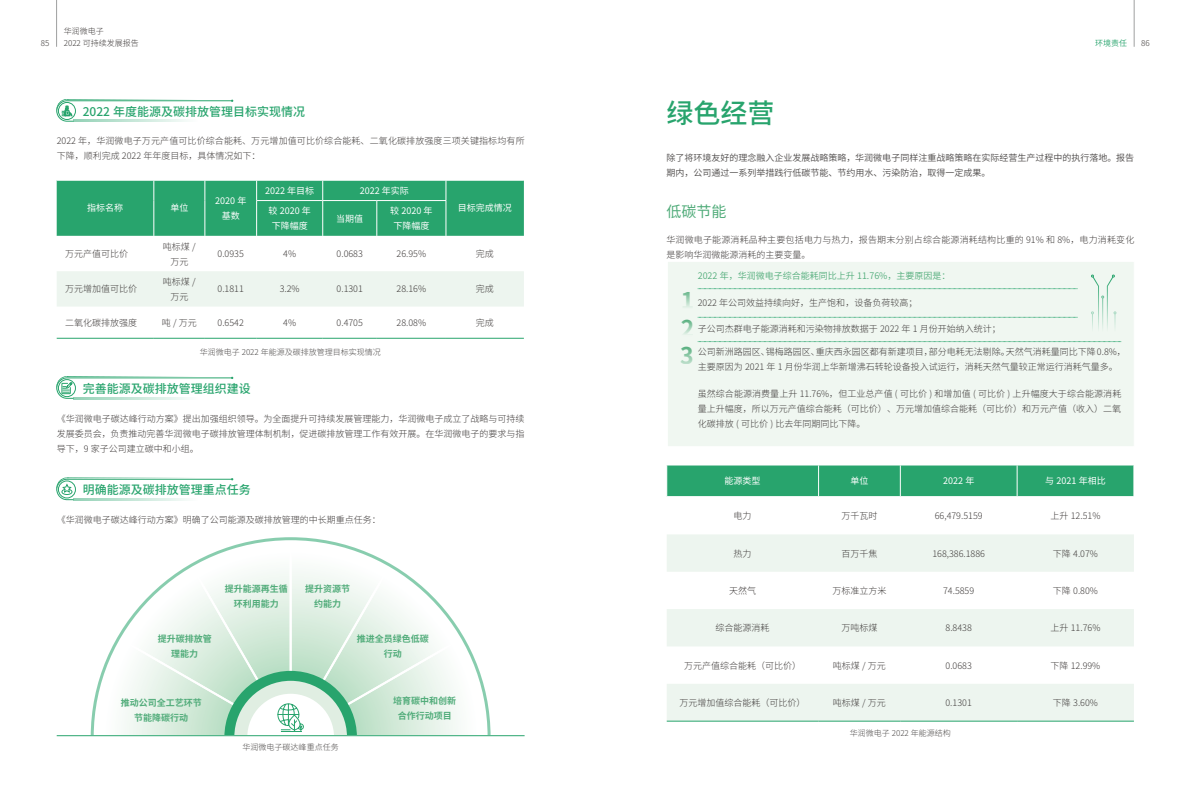
<style>
.page{position:relative;width:1191px;height:808px;background:#fff}
.page>*{position:absolute;margin:0;border:0;box-sizing:border-box;transform-origin:0 0}
.t1{font:500 27px "Source Han Sans CN";color:#28a46d}
.t2{font:700 23px/27.5px "Source Han Sans CN";color:#51ac7a;text-align:justify}
.t3{font:15px "Source Han Sans CN";color:#51ac7a}
.t4{font:500 12px "Source Han Sans CN";color:#28a46d}
.t5{font:300 9px/15px "Source Han Sans CN";color:#3e3a39}
.t6{font:9px/15px "Source Han Sans CN";color:#4c4948}
.t7{font:9px/15px "Source Han Sans CN";color:#fff;text-align:center}
.t8{font:300 9px/15px "Source Han Sans CN";letter-spacing:.02em;color:#3e3a39}
.t9{font:700 9px/15px "Source Han Sans CN";color:#51ac7a;text-align:center}
.t10{font:9px "Source Han Sans CN";color:#51ac7a}
.t11{font:300 8px "Source Han Sans CN";color:#4c4948}
.t12{font:300 8px "Source Han Sans CN";color:#3e3a39}
.t13{font:8px "Source Han Sans CN";color:#28a46d}
</style>
<div class="page">
<div style="left:667px;top:261px;width:467px;height:186px;background:#f0f7f1;border:1px solid #fff"></div>
<hr style="left:73px;top:120px;width:125px;height:2px;background:#28a46d">
<svg style="left:57px;top:337px;width:467px;height:1px"></svg>
<div style="left:57px;top:271px;width:467px;height:36px;background:#edf5ef"></div>
<div style="left:57px;top:180px;width:467px;height:56px;background:#28a46d"></div>
<hr style="left:256px;top:200px;width:67px;height:1px;background:#fff">
<hr style="left:256px;top:201px;width:1px;height:35px;background:#fff">
<hr style="left:323px;top:200px;width:54px;height:1px;background:#fff">
<hr style="left:322px;top:201px;width:1px;height:35px;background:#fff">
<hr style="left:377px;top:200px;width:69px;height:1px;background:#fff">
<hr style="left:376px;top:201px;width:1px;height:35px;background:#fff">
<hr style="left:446px;top:201px;width:1px;height:35px;background:#fff">
<hr style="left:57px;top:338px;width:97px;height:1px;background:#28a46d">
<hr style="left:154px;top:338px;width:51px;height:1px;background:#28a46d">
<hr style="left:205px;top:338px;width:52px;height:1px;background:#28a46d">
<hr style="left:257px;top:338px;width:66px;height:1px;background:#28a46d">
<hr style="left:323px;top:338px;width:54px;height:1px;background:#28a46d">
<hr style="left:377px;top:338px;width:69px;height:1px;background:#28a46d">
<hr style="left:446px;top:338px;width:78px;height:1px;background:#28a46d">
<div style="left:667px;top:466px;width:466px;height:30px;background:#28a46d"></div>
<svg style="left:666px;top:534px;width:468px;height:187px;fill:#edf5ef"></svg>
<hr style="left:818px;top:465px;width:1px;height:31px;background:#fff">
<hr style="left:900px;top:465px;width:1px;height:31px;background:#fff">
<hr style="left:1017px;top:465px;width:1px;height:31px;background:#fff">
<hr style="left:666px;top:721px;width:152px;height:1px;background:#28a46d">
<hr style="left:818px;top:721px;width:82px;height:1px;background:#28a46d">
<hr style="left:900px;top:721px;width:117px;height:1px;background:#28a46d">
<hr style="left:1017px;top:721px;width:117px;height:1px;background:#28a46d">
<svg style="left:57px;top:99px;width:176px;height:22px"></svg>
<svg style="left:57px;top:376px;width:176px;height:23px"></svg>
<svg style="left:57px;top:478px;width:176px;height:22px"></svg>
<svg style="left:91px;top:537px;width:399px;height:198px"></svg>
<hr style="left:57px;top:735px;width:467px;height:1px;background:#28a46d">
<svg style="left:100px;top:546px;width:381px;height:191px"></svg>
<svg style="left:698px;top:275px;width:423px;height:67px"></svg>
<hr style="left:1134px;top:0;width:1px;height:47px;background:#9fa0a0">
<hr style="left:56px;top:0;width:1px;height:47px;background:#9fa0a0">
<p class="t12" style="left:64px;top:26px;width:41px">华润微电子</p>
<p class="t12" style="left:41px;top:38px;width:10px">85</p>
<p class="t12" style="left:64px;top:38px;width:77px">2022 可持续发展报告</p>
<p class="t13" style="left:1095px;top:38px;width:33px">环境责任</p>
<p class="t12" style="left:1141px;top:38px;width:10px">86</p>
<h3 class="t4" style="left:83px;top:104px;width:224px">2022 年度能源及碳排放管理目标实现情况</h3>
<p class="t5" style="left:57px;top:134px;width:469px">2022 年，华润微电子万元产值可比价综合能耗、万元增加值可比价综合能耗、二氧化碳排放强度三项关键指标均有所下降，顺利完成 2022 年年度目标，具体情况如下：</p>
<p class="t7" style="left:87px;top:201px;width:37px">指标名称</p>
<p class="t7" style="left:170px;top:201px;width:19px">单位</p>
<p class="t7" style="left:215px;top:193px;width:33px">2020 年基数</p>
<p class="t7" style="left:265px;top:183px;width:51px">2022 年目标</p>
<p class="t7" style="left:360px;top:183px;width:51px">2022 年实际</p>
<p class="t7" style="left:268px;top:204px;width:44px">较 2020 年</p>
<p class="t7" style="left:458px;top:201px;width:55px">目标完成情况</p>
<p class="t7" style="left:272px;top:219px;width:37px">下降幅度</p>
<p class="t7" style="left:336px;top:211px;width:28px">当期值</p>
<p class="t7" style="left:390px;top:204px;width:44px">较 2020 年下降幅度</p>
<p class="t5" style="left:65px;top:246px;width:64px">万元产值可比价</p>
<p class="t5" style="left:163px;top:239px;width:34px;text-align:center">吨标煤 /万元</p>
<p class="t5" style="left:218px;top:246px;width:28px">0.0935</p>
<p class="t5" style="left:283px;top:246px;width:14px">4%</p>
<p class="t5" style="left:336px;top:246px;width:28px">0.0683</p>
<p class="t5" style="left:396px;top:246px;width:31px">26.95%</p>
<p class="t5" style="left:476px;top:246px;width:19px">完成</p>
<p class="t5" style="left:65px;top:282px;width:73px">万元增加值可比价</p>
<p class="t5" style="left:163px;top:274px;width:34px;text-align:center">吨标煤 /万元</p>
<p class="t5" style="left:218px;top:282px;width:28px">0.1811</p>
<p class="t5" style="left:280px;top:282px;width:21px">3.2%</p>
<p class="t5" style="left:336px;top:282px;width:28px">0.1301</p>
<p class="t5" style="left:396px;top:282px;width:31px">28.16%</p>
<p class="t5" style="left:476px;top:282px;width:19px">完成</p>
<p class="t5" style="left:65px;top:315px;width:73px">二氧化碳排放强度</p>
<p class="t5" style="left:162px;top:315px;width:37px">吨/万元</p>
<p class="t5" style="left:218px;top:315px;width:28px">0.6542</p>
<p class="t5" style="left:283px;top:315px;width:14px">4%</p>
<p class="t5" style="left:336px;top:315px;width:28px">0.4705</p>
<p class="t5" style="left:396px;top:315px;width:31px">28.08%</p>
<p class="t5" style="left:476px;top:315px;width:19px">完成</p>
<p class="t11" style="left:200px;top:347px;width:183px">华润微电子 2022 年能源及碳排放管理目标实现情况</p>
<h3 class="t4" style="left:83px;top:381px;width:169px">完善能源及碳排放管理组织建设</h3>
<p class="t5" style="left:57px;top:411px;width:469px;text-align:justify">《华润微电子碳达峰行动方案》提出加强组织领导。为全面提升可持续发展管理能力，华润微电子成立了战略与可持续发展委员会，负责推动完善华润微电子碳排放管理体制机制，促进碳排放管理工作有效开展。在华润微电子的要求与指导下，9 家子公司建立碳中和小组。</p>
<h3 class="t4" style="left:83px;top:483px;width:169px">明确能源及碳排放管理重点任务</h3>
<p class="t5" style="left:57px;top:512px;width:325px">《华润微电子碳达峰行动方案》明确了公司能源及碳排放管理的中长期重点任务：</p>
<p class="t9" style="left:158px;top:631px;width:55px">提升碳排放管理能力</p>
<p class="t9" style="left:225px;top:582px;width:64px">提升能源再生循环利用能力</p>
<p class="t9" style="left:305px;top:582px;width:46px">提升资源节约能力</p>
<p class="t9" style="left:357px;top:631px;width:73px">推进全员绿色低碳行动</p>
<p class="t9" style="left:121px;top:695px;width:82px">推动公司全工艺环节节能降碳行动</p>
<p class="t9" style="left:393px;top:693px;width:64px">培育碳中和创新合作行动项目</p>
<p class="t11" style="left:243px;top:743px;width:98px">华润微电子碳达峰重点任务</p>
<h1 class="t1" style="left:666px;top:98px;width:109px">绿色经营</h1>
<p class="t6" style="left:666px;top:151px;width:469px">除了将环境友好的理念融入企业发展战略策略，华润微电子同样注重战略策略在实际经营生产过程中的执行落地。报告期内，公司通过一系列举措践行低碳节能、节约用水、污染防治，取得一定成果。</p>
<h3 class="t3" style="left:666px;top:203px;width:61px">低碳节能</h3>
<p class="t8" style="left:666px;top:233px;width:469px">华润微电子能源消耗品种主要包括电力与热力，报告期末分别占综合能源消耗结构比重的 91% 和 8%，电力消耗变化是影响华润微能源消耗的主要变量。</p>
<p class="t10" style="left:698px;top:271px;width:254px">2022 年，华润微电子综合能耗同比上升 11.76%，主要原因是：</p>
<h2 class="t2" style="left:680px;top:287px;width:15px">1<br>2<br>3</h2>
<p class="t5" style="left:698px;top:296px;width:221px">2022 年公司效益持续向好，生产饱和，设备负荷较高；</p>
<p class="t5" style="left:698px;top:321px;width:305px">子公司杰群电子能源消耗和污染物排放数据于 2022 年 1 月份开始纳入统计；</p>
<p class="t5" style="left:698px;top:345px;width:429px">公司新洲路园区、锡梅路园区、重庆西永园区都有新建项目，部分电耗无法剔除。天然气消耗量同比下降 0.8%，主要原因为 2021 年 1 月份华润上华新增沸石转轮设备投入试运行，消耗天然气量较正常运行消耗气量多。</p>
<p class="t5" style="left:698px;top:386px;width:425px;text-align:justify">虽然综合能源消费量上升 11.76%，但工业总产值 ( 可比价 ) 和增加值 ( 可比价 ) 上升幅度大于综合能源消耗量上升幅度，所以万元产值综合能耗（可比价）、万元增加值综合能耗（可比价）和万元产值（收入）二氧化碳排放 ( 可比价 ) 比去年同期同比下降。</p>
<p class="t7" style="left:724px;top:474px;width:37px">能源类型</p>
<p class="t7" style="left:850px;top:474px;width:19px">单位</p>
<p class="t7" style="left:943px;top:474px;width:33px">2022 年</p>
<p class="t7" style="left:1045px;top:474px;width:62px">与 2021 年相比</p>
<p class="t5" style="left:733px;top:508px;width:19px">电力</p>
<p class="t5" style="left:841px;top:508px;width:37px">万千瓦时</p>
<p class="t5" style="left:934px;top:508px;width:49px">66,479.5159</p>
<p class="t5" style="left:1050px;top:508px;width:51px">上升 12.51%</p>
<p class="t5" style="left:733px;top:546px;width:19px">热力</p>
<p class="t5" style="left:841px;top:546px;width:37px">百万千焦</p>
<p class="t5" style="left:932px;top:546px;width:54px">168,386.1886</p>
<p class="t5" style="left:1053px;top:546px;width:47px">下降 4.07%</p>
<p class="t5" style="left:729px;top:583px;width:28px">天然气</p>
<p class="t5" style="left:832px;top:583px;width:55px">万标准立方米</p>
<p class="t5" style="left:943px;top:583px;width:33px">74.5859</p>
<p class="t5" style="left:1053px;top:583px;width:47px">下降 0.80%</p>
<p class="t5" style="left:715px;top:621px;width:55px">综合能源消耗</p>
<p class="t5" style="left:841px;top:621px;width:37px">万吨标煤</p>
<p class="t5" style="left:945px;top:621px;width:28px">8.8438</p>
<p class="t5" style="left:1050px;top:621px;width:51px">上升 11.76%</p>
<p class="t5" style="left:684px;top:658px;width:118px">万元产值综合能耗（可比价）</p>
<p class="t5" style="left:833px;top:658px;width:55px">吨标煤 / 万元</p>
<p class="t5" style="left:945px;top:658px;width:28px">0.0683</p>
<p class="t5" style="left:1050px;top:658px;width:51px">下降 12.99%</p>
<p class="t5" style="left:679px;top:695px;width:127px">万元增加值综合能耗（可比价）</p>
<p class="t5" style="left:833px;top:695px;width:55px">吨标煤 / 万元</p>
<p class="t5" style="left:945px;top:695px;width:28px">0.1301</p>
<p class="t5" style="left:1053px;top:695px;width:47px">下降 3.60%</p>
<p class="t11" style="left:849px;top:729px;width:103px">华润微电子 2022 年能源结构</p>
</div>
